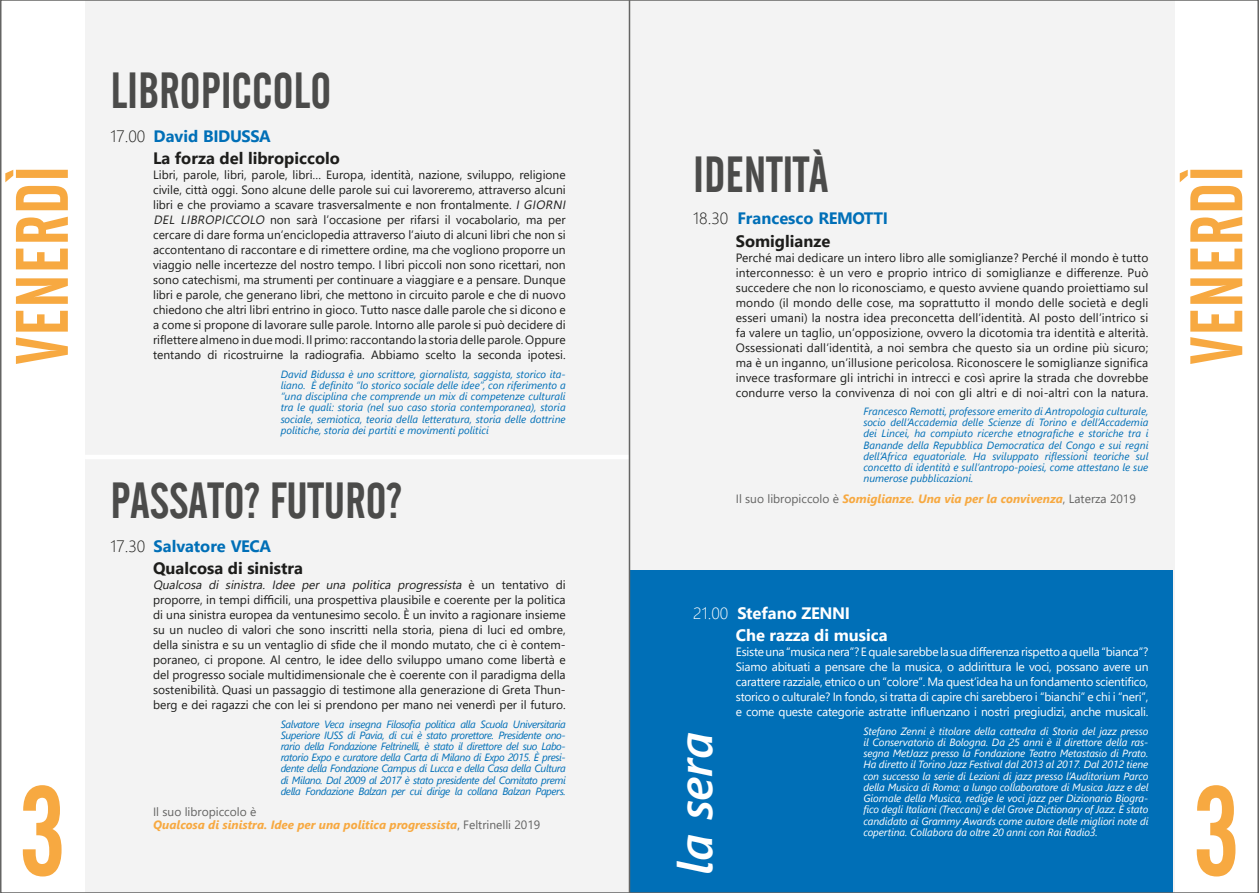
<style>
.page{position:relative;width:1259px;height:893px;background:#fff}
.page>*{position:absolute;margin:0;border:0;box-sizing:border-box;transform-origin:0 0}
.t1{font:124.5px "Alternate Gothic No 2 BT";color:#f7a941}
.t2{font:73.5px "Alternate Gothic No 2 BT";letter-spacing:.01em;color:#f7a941}
.t3{font:49.5px "Alternate Gothic No 2 BT";color:#4b4b4a}
.t4{font:italic 600 48px "Segoe UI";color:#fff}
.t5{font:700 16.5px/22.5px "Segoe UI";color:#1d1d1b}
.t6{font:700 16.5px/22.5px "Segoe UI";color:#fff}
.t7{font:700 16.5px/22.5px "Segoe UI";color:#006fb7}
.t8{font:12px/15px "Segoe UI";color:#1d1d1b;text-align:justify}
.t9{font:12px/15px "Segoe UI";letter-spacing:-.02em;color:#fff;text-align:justify}
.t10{font:italic 700 12px/13.5px "Segoe UI";color:#f7a941}
.t11{font:italic 10.5px/11.2px "Segoe UI";color:#006fb7;text-align:justify}
.t12{font:italic 10.5px/11.2px "Segoe UI";letter-spacing:-.01em;color:#fff;text-align:justify}
.s1{font-weight:300}
.s2{color:#006fb7}
.s3{font-style:italic}
.s4{font-weight:400;font-style:normal;color:#646463}
.s5{font-weight:300;color:#1d1d1b}
.s6{color:#1d1d1b}
</style>
<div class="page">
<div style="left:630px;top:0;width:545px;height:893px;background:#f3f3f3"></div>
<div style="left:85px;top:0;width:545px;height:893px;background:#f3f3f3"></div>
<div style="left:629px;top:571px;width:543px;height:322px;background:#006fb7"></div>
<hr style="left:85px;top:455px;width:544px;height:4px;background:#fff">
<hr style="left:629px;top:0;width:1px;height:893px;background:#646463">
<h2 class="t2" style="left:1px;top:365px;width:201px;rotate:-90deg">VENERDÌ</h2>
<h1 class="t1" style="left:19px;top:762px;width:48px">3</h1>
<h3 class="t3" style="left:111px;top:63px;width:222px">LIBROPICCOLO</h3>
<h3 class="t5" style="left:153px;top:123px;width:188px;text-indent:-43px"><span class="s1">17.00</span> <span class="s2">David BIDUSSA<br></span>La forza del libropiccolo</h3>
<p class="t8" style="left:153px;top:166px;width:417px;text-align:left">Libri, parole, libri, parole, libri… Europa, identità, nazione, sviluppo, religione civile, città oggi. Sono alcune delle parole sui cui lavoreremo, attraverso alcuni libri e che proviamo a scavare trasversalmente e non frontalmente. <span class="s3">I GIORNI DEL LIBROPICCOLO</span> non sarà l’occasione per rifarsi il vocabolario, ma per cercare di dare forma un’enciclopedia attraverso l’aiuto di alcuni libri che non si accontentano di raccontare e di rimettere ordine, ma che vogliono proporre un viaggio nelle incertezze del nostro tempo. I libri piccoli non sono ricettari, non sono catechismi, ma strumenti per continuare a viaggiare e a pensare. Dunque libri e parole, che generano libri, che mettono in circuito parole e che di nuovo chiedono che altri libri entrino in gioco. Tutto nasce dalle parole che si dicono e a come si propone di lavorare sulle parole. Intorno alle parole si può decidere di riflettere almeno in due modi. Il primo: raccontando la storia delle parole. Oppure tentando di ricostruirne la radiografia. Abbiamo scelto la seconda ipotesi.</p>
<p class="t11" style="left:281px;top:367px;width:286px">David Bidussa è uno scrittore, giornalista, saggista, storico ita&shy;liano. È definito “lo storico sociale delle idee”, con riferimento a “una disciplina che comprende un mix di competenze culturali tra le quali: storia (nel suo caso storia contemporanea), storia sociale, semiotica, teoria della letteratura, storia delle dottrine politiche, storia dei partiti e movimenti politici</p>
<h3 class="t3" style="left:111px;top:473px;width:293px">PASSATO? FUTURO?</h3>
<h3 class="t5" style="left:153px;top:533px;width:151px;text-indent:-43px"><span class="s1">17.30</span> <span class="s2">Salvatore VECA<br></span>Qualcosa di sinistra</h3>
<p class="t8" style="left:153px;top:576px;width:414px"><span class="s3">Qualcosa di sinistra. Idee per una politica progressista</span> è u n t e n t a t i v o d i proporre, in tempi difficili, una prospettiva plausibile e coerente per la politica di una sinistra europea da ventunesimo secolo. È un invito a ragionare insieme su un nucleo di valori che sono inscritti nella storia, piena di luci ed ombre, della sinistra e su un ventaglio di sfide che il mondo mutato, che ci è contem&shy;poraneo, ci propone. Al centro, le idee dello sviluppo umano come libertà e del progresso sociale multidimensionale che è coerente con il paradigma della sostenibilità. Quasi un passaggio di testimone alla generazione di Greta Thun&shy;berg e dei ragazzi che con lei si prendono per mano nei venerdì per il futuro.</p>
<p class="t11" style="left:281px;top:716px;width:286px">Salvatore Veca insegna Filosofia politica alla Scuola Universitaria Superiore IUSS di Pavia, di cui è stato prorettore. Presidente ono&shy;rario della Fondazione Feltrinelli, è stato il direttore del suo Labo&shy;ratorio Expo e curatore della Carta di Milano di Expo 2015. È presi&shy;dente della Fondazione Campus di Lucca e della Casa della Cultura di Milano. Dal 2009 al 2017 è stato presidente del Comitato premi della Fondazione Balzan per cui dirige la collana Balzan Papers.</p>
<p class="t10" style="left:153px;top:803px;width:389px"><span class="s4">Il suo libropiccolo è<br></span>Qualcosa di sinistra. Idee per una politica progressista<span class="s4">, Feltrinelli 2019</span></p>
<h3 class="t3" style="left:693px;top:148px;width:137px">IDENTITÀ</h3>
<h3 class="t7" style="left:736px;top:206px;width:154px;text-indent:-43px"><span class="s5">18.30</span> Francesco REMOTTI<br><span class="s6">Somiglianze</span></h3>
<p class="t8" style="left:736px;top:249px;width:414px">Perché mai dedicare un intero libro alle somiglianze? Perché il mondo è tutto interconnesso: è un vero e proprio intrico di somiglianze e differenze. Può succedere che non lo riconosciamo, e questo avviene quando proiettiamo sul mondo (il mondo delle cose, ma soprattutto il mondo delle società e degli esseri umani) la nostra idea preconcetta dell’identità. Al posto dell’intrico si fa valere un taglio, un’opposizione, ovvero la dicotomia tra identità e alterità.<br>Ossessionati dall’identità, a noi sembra che questo sia un ordine più sicuro; ma è un inganno, un’illusione pericolosa. Riconoscere le somiglianze significa invece trasformare gli intrichi in intrecci e così aprire la strada che dovrebbe condurre verso la convivenza di noi con gli altri e di noi-altri con la natura.</p>
<p class="t11" style="left:863px;top:404px;width:286px">Francesco Remotti, professore emerito di Antropologia culturale, socio dell’Accademia delle Scienze di Torino e dell’Accademia dei Lincei, ha compiuto ricerche etnografiche e storiche tra i Banande della Repubblica Democratica del Congo e sui regni dell’Africa equatoriale. Ha sviluppato riflessioni teoriche sul concetto di identità e sull’antropo-poiesi, come attestano le sue numerose pubblicazioni.</p>
<p class="t10" style="left:736px;top:490px;width:401px"><span class="s4">Il suo libropiccolo è</span> Somiglianze. Una via per la convivenza<span class="s4">, Laterza 2019</span></p>
<h2 class="t2" style="left:1175px;top:365px;width:201px;rotate:-90deg">VENERDÌ</h2>
<h3 class="t6" style="left:736px;top:600px;width:153px;text-indent:-43px"><span class="s1">21.00</span> Stefano ZENNI<br>Che razza di musica</h3>
<p class="t9" style="left:736px;top:643px;width:414px">Esiste una “musica nera”? E quale sarebbe la sua differenza rispetto a quella “bianca”?<br>Siamo abituati a pensare che la musica, o addirittura le voci, possano avere un carattere razziale, etnico o un “colore”. Ma quest’idea ha un fondamento scientifico, storico o culturale? In fondo, si tratta di capire chi sarebbero i “bianchi” e chi i “neri”, e come queste categorie astratte influenzano i nostri pregiudizi, anche musicali.</p>
<p class="t12" style="left:863px;top:724px;width:286px">Stefano Zenni è titolare della cattedra di Storia del jazz presso il Conservatorio di Bologna. Da 25 anni è il direttore della ras&shy;segna MetJazz presso la Fondazione Teatro Metastasio di Prato.<br>Ha diretto il Torino Jazz Festival dal 2013 al 2017. Dal 2012 tiene con successo la serie di Lezioni di jazz presso l’Auditorium Parco della Musica di Roma; a lungo collaboratore di Musica Jazz e del Giornale della Musica, redige le voci jazz per Dizionario Biogra&shy;fico degli Italiani (Treccani) e del Grove Dictionary of Jazz. È stato candidato ai Grammy Awards come autore delle migliori note di copertina. Collabora da oltre 20 anni con Rai Radio3.</p>
<h3 class="t4" style="left:650px;top:874px;width:145px;rotate:-90deg">la sera</h3>
<h1 class="t1" style="left:1193px;top:762px;width:48px">3</h1>
</div>
